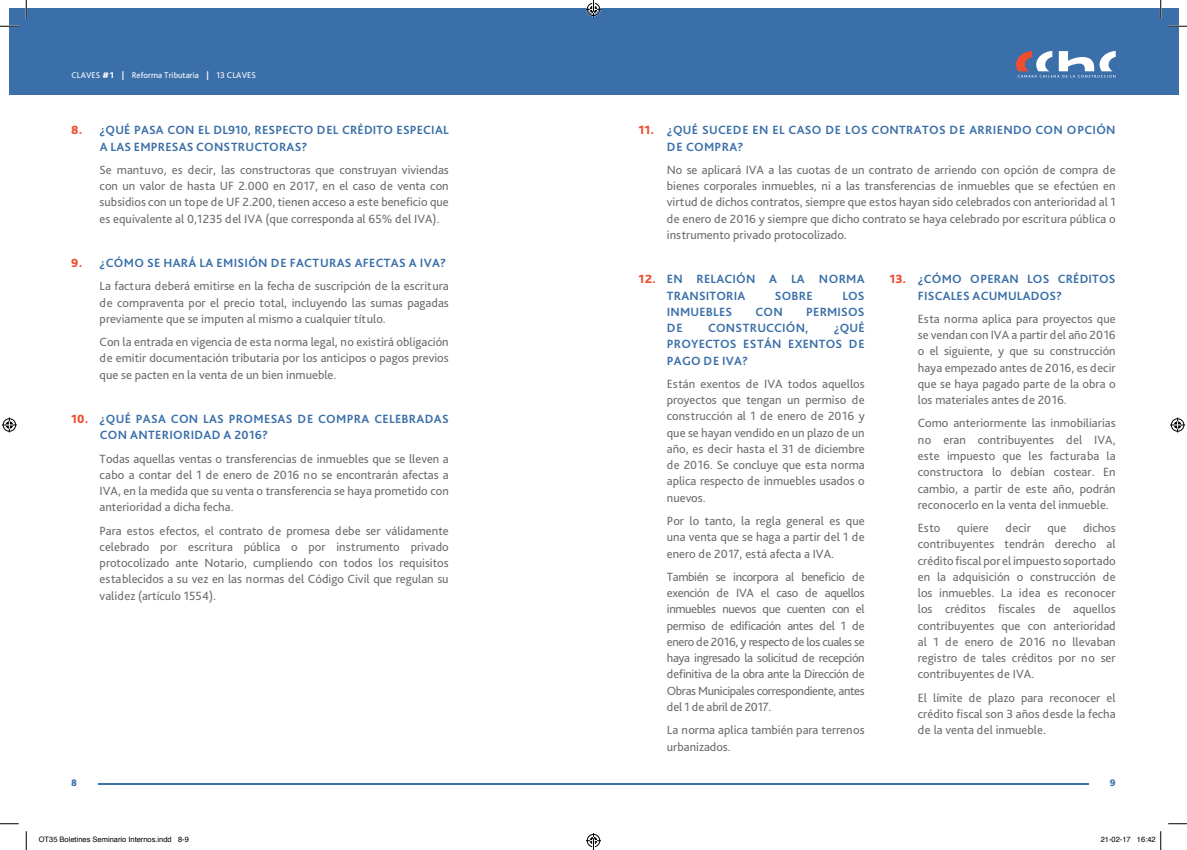
<style>
.page{position:relative;width:1187px;height:850px;background:#fff}
.page>*{position:absolute;margin:0;border:0;box-sizing:border-box;transform-origin:0 0}
.t1{font:12.5px/16.2px "Bliss Pro";color:#6c6d70;text-align:justify}
.t2{font:700 12.5px/16.2px "Bliss Pro";letter-spacing:.015em;color:#3a6fa9}
.t3{font:800 10px "Bliss Pro";color:#3a6fa9}
.t4{font:8.75px "Bliss Pro";color:#fff}
.t5{font:7.5px "Helvetica";color:#000}
.s1{font-weight:800}
.s2{font-weight:700}
.s3{font-weight:800;color:#ef4d2f}
</style>
<div class="page">
<div style="left:9px;top:9px;width:1169px;height:86px;background:#3a6fa9"></div>
<svg style="left:1016px;top:51px;width:99px;height:27px"></svg>
<hr style="left:98px;top:783px;width:990px;height:1px;background:#3a6fa9">
<svg style="left:0;top:25px;width:19px;height:2px"></svg>
<svg style="left:1168px;top:25px;width:18px;height:2px"></svg>
<svg style="left:0;top:823px;width:19px;height:1px"></svg>
<svg style="left:1168px;top:823px;width:18px;height:1px"></svg>
<svg style="left:25px;top:0;width:2px;height:19px"></svg>
<svg style="left:25px;top:831px;width:2px;height:19px"></svg>
<svg style="left:1159px;top:0;width:2px;height:19px"></svg>
<svg style="left:2px;top:417px;width:15px;height:15px"></svg>
<svg style="left:1170px;top:417px;width:14px;height:15px"></svg>
<svg style="left:1160px;top:831px;width:1px;height:19px"></svg>
<svg style="left:586px;top:0;width:15px;height:17px"></svg>
<svg style="left:586px;top:833px;width:15px;height:17px"></svg>
<p class="t4" style="left:71px;top:69px;width:162px">CLAVES <span class="s1">#1</span> <span class="s2">|</span> Reforma Tributaria <span class="s2">|</span> 13 claves</p>
<p class="t2" style="left:100px;top:122px;width:350px;text-indent:-28px"><span class="s3">8.</span> ¿QUÉ PASA CON EL DL910, RESPECTO DEL CRÉDITO ESPECIAL<br>A LAS EMPRESAS CONSTRUCTORAS?</p>
<p class="t1" style="left:100px;top:161px;width:350px">Se mantuvo, es decir, las constructoras que construyan viviendas con un valor de hasta U F 2.000 en 2017, en el caso de venta con subsidios con un tope de U F 2.200, tienen acceso a este beneficio que es equivalente al 0,1235 del IVA (que corresponda al 65% del IVA).</p>
<p class="t2" style="left:71px;top:254px;width:376px"><span class="s3">9.</span> ¿CÓMO SE HARÁ LA EMISIÓN DE FACTURAS AFECTAS A IVA?</p>
<p class="t1" style="left:100px;top:278px;width:350px">La factura deberá emitirse en la fecha de suscripción de la escritura de compraventa por el precio total, incluyendo las sumas pagadas previamente que se imputen al mismo a cualquier título.</p>
<p class="t1" style="left:100px;top:334px;width:350px">Con la entrada en vigencia de esta norma legal, no existirá obligación de emitir documentación tributaria por los anticipos o pagos previos que se pacten en la venta de un bien inmueble.</p>
<p class="t2" style="left:100px;top:410px;width:350px;text-indent:-28px"><span class="s3">10.</span> ¿QUÉ PASA CON LAS PROMESAS DE COMPRA CELEBRADAS<br>CON ANTERIORIDAD A 2016?</p>
<p class="t1" style="left:100px;top:450px;width:350px">Todas aquellas ventas o transferencias de inmuebles que se lleven a cabo a contar del 1 de enero de 2016 no se encontrarán afectas a IVA, en la medida que su venta o transferencia se haya prometido con anterioridad a dicha fecha.</p>
<p class="t1" style="left:100px;top:522px;width:350px">Para estos efectos, el contrato de promesa debe ser válidamente celebrado por escritura pública o por instrumento privado protocolizado ante N otario, cumpliendo con todos los requisitos establecidos a su vez en las normas del Código Civil que regulan su validez (artículo 1554).</p>
<p class="t2" style="left:667px;top:122px;width:450px;text-indent:-28px"><span class="s3">11.</span> ¿QUÉ SUCEDE EN EL CASO DE LOS CONTRATOS DE ARRIENDO CON OPCIÓN<br>DE COMPRA?</p>
<p class="t1" style="left:667px;top:161px;width:450px">No se aplicará IVA a las cuotas de un contrato de arriendo con opción de compra de bienes corporales inmuebles, ni a las transferencias de inmuebles que se efectúen en virtud de dichos contratos, siempre que estos hayan sido celebrados con anterioridad al 1 de enero de 2016 y siempre que dicho contrato se haya celebrado por escritura pública o instrumento privado protocolizado.</p>
<p class="t2" style="left:667px;top:271px;width:199px;text-indent:-28px"><span class="s3">12.</span> EN RELACIÓN A LA NORMA<br>TRANSITORIA</p>
<p class="t2" style="left:917px;top:271px;width:199px;text-indent:-28px"><span class="s3">13.</span> ¿CÓMO OPERAN LOS CRÉDITOS<br>FISCALES ACUMULADOS?</p>
<p class="t1" style="left:917px;top:310px;width:199px">Esta norma aplica para proyectos que se vendan con IVA a partir del año 2016 o el siguiente, y que su construcción haya empezado antes de 2016, es decir que se haya pagado parte de la obra o los materiales antes de 2016.</p>
<p class="t1" style="left:917px;top:415px;width:199px">Como anteriormente las inmobiliarias no eran contribuyentes del IVA, este impuesto que les facturaba la constructora lo debían costear. En cambio, a partir de este año, podrán reconocerlo en la venta del inmueble.</p>
<p class="t1" style="left:917px;top:519px;width:24px">Esto</p>
<p class="t1" style="left:957px;top:519px;width:33px">quiere</p>
<p class="t1" style="left:1005px;top:519px;width:27px">decir</p>
<p class="t1" style="left:1047px;top:519px;width:20px">que</p>
<p class="t2" style="left:775px;top:287px;width:39px">SOBRE</p>
<p class="t2" style="left:842px;top:287px;width:24px">LOS</p>
<p class="t2" style="left:667px;top:303px;width:67px">INMUEBLES</p>
<p class="t2" style="left:755px;top:303px;width:29px">CON</p>
<p class="t2" style="left:806px;top:303px;width:60px">PERMISOS</p>
<p class="t2" style="left:667px;top:319px;width:17px">DE</p>
<p class="t2" style="left:708px;top:319px;width:102px">CONSTRUCCIÓN,</p>
<p class="t2" style="left:667px;top:319px;width:199px;text-align:justify;text-indent:167px">¿QUÉ PROYECTOS ESTÁN EXENTOS DE PAGO DE IVA?</p>
<p class="t1" style="left:667px;top:375px;width:199px">Están exentos de IVA todos aquellos proyectos que tengan un permiso de construcción al 1 de enero de 2016 y que se hayan vendido en un plazo de un año, es decir hasta el 31 de diciembre de 2016. Se concluye que esta norma aplica respecto de inmuebles usados o nuevos.</p>
<p class="t1" style="left:667px;top:512px;width:199px">Por lo tanto, la regla general es que una venta que se haga a partir del 1 de enero de 2017, está afecta a IVA.</p>
<p class="t1" style="left:667px;top:568px;width:199px">También se incorpora al beneficio de exención de IVA el caso de aquellos inmuebles nuevos que cuenten con el permiso de edificación antes del 1 de enero de 2016, y respecto de los cuales se haya ingresado la solicitud de recepción definitiva de la obra ante la Dirección de Obras Municipales correspondiente, antes del 1 de abril de 2017.</p>
<p class="t1" style="left:667px;top:721px;width:199px">La norma aplica también para terrenos urbanizados.</p>
<p class="t1" style="left:917px;top:519px;width:199px;text-indent:165px">dichos contribuyentes tendrán derecho al crédito fiscal por el impuesto soportado en la adquisición o construcción de los inmuebles. La idea es reconocer los créditos fiscales de aquellos contribuyentes que con anterioridad al 1 de enero de 2016 no llevaban registro de tales créditos por no ser contribuyentes de IVA.</p>
<p class="t1" style="left:917px;top:689px;width:199px">El límite de plazo para reconocer el crédito fiscal son 3 años desde la fecha de la venta del inmueble.</p>
<p class="t3" style="left:71px;top:776px;width:7px">8</p>
<p class="t3" style="left:1109px;top:776px;width:7px">9</p>
<p class="t5" style="left:39px;top:835px;width:152px">OT35 Boletines Seminario Internos.indd 8-9</p>
<p class="t5" style="left:1100px;top:835px;width:57px">21-02-17 16:42</p>
</div>
